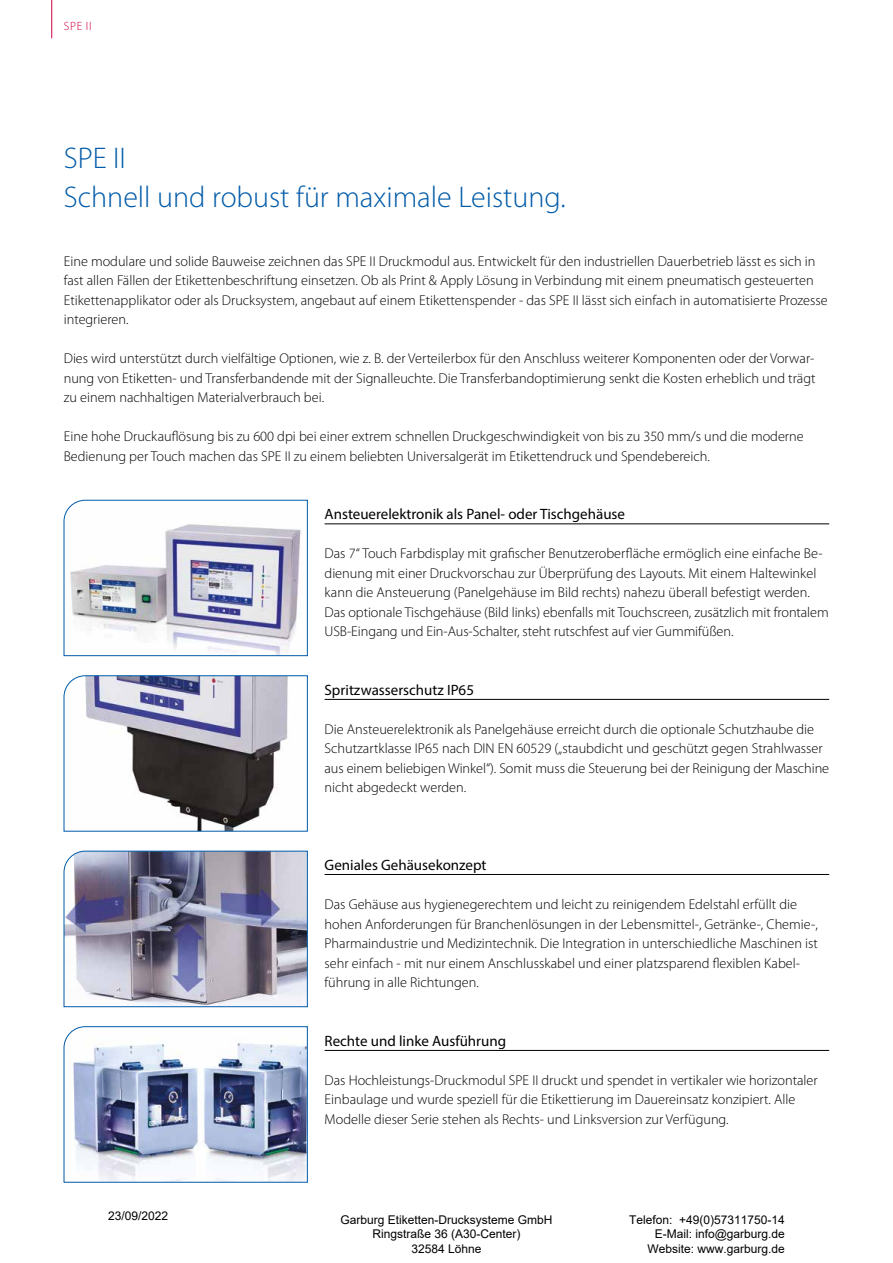
<style>
.page{position:relative;width:893px;height:1263px;background:#fff}
.page>*{position:absolute;margin:0;border:0;box-sizing:border-box;transform-origin:0 0}
.t1{font:300 30px/39px "Myriad Pro";color:#005ba9}
.t2{font:15px "Myriad Pro";color:#000}
.t3{font:300 14.25px/19.5px "Myriad Pro";color:#000}
.t4{font:12px/14.4px "Arial";color:#000;text-align:center}
.t5{font:300 12px "Myriad Pro";color:#cf003d}
</style>
<div class="page">
<hr style="left:51px;top:0;width:1px;height:38px;background:#cf003d">
<svg style="left:64px;top:500px;width:244px;height:156px"></svg>
<svg style="left:64px;top:675px;width:244px;height:157px"></svg>
<img style="left:64px;top:851px;width:244px;height:156px">
<img style="left:64px;top:1026px;width:244px;height:157px">
<hr style="left:325px;top:524px;width:504px;height:1px;background:#000">
<hr style="left:325px;top:699px;width:504px;height:1px;background:#000">
<hr style="left:325px;top:874px;width:504px;height:1px;background:#000">
<hr style="left:325px;top:1050px;width:504px;height:1px;background:#000">
<p class="t5" style="left:64px;top:20px;width:29px">SPE II</p>
<h1 class="t1" style="left:64px;top:140px;width:503px">SPE II<br>Schnell und robust für maximale Leistung.</h1>
<p class="t3" style="left:64px;top:252px;width:765px">Eine modulare und solide Bauweise zeichnen das SPE II Druckmodul aus. Entwickelt für den industriellen Dauerbetrieb lässt es sich in fast allen Fällen der Etikettenbeschriftung einsetzen. Ob als Print &amp; Apply Lösung in Verbindung mit einem pneumatisch gesteuerten Etikettenapplikator oder als Drucksystem, angebaut auf einem Etikettenspender - das SPE II lässt sich einfach in automatisierte Prozesse integrieren.</p>
<p class="t3" style="left:64px;top:349px;width:753px;text-align:justify">Dies wird unterstützt durch vielfältige Optionen, wie z. B. der Verteilerbox für den Anschluss weiterer Komponenten oder der Vorwar&shy;nung von Etiketten- und Transferbandende mit der Signalleuchte. Die Transferbandoptimierung senkt die Kosten erheblich und trägt zu einem nachhaltigen Materialverbrauch bei.</p>
<p class="t3" style="left:64px;top:427px;width:741px">Eine hohe Druckauflösung bis zu 600 dpi bei einer extrem schnellen Druckgeschwindigkeit von bis zu 350 mm/s und die moderne<br>Bedienung per Touch machen das SPE II zu einem beliebten Universalgerät im Etikettendruck und Spendebereich.</p>
<p class="t2" style="left:325px;top:509px;width:302px">Ansteuerelektronik als Panel- oder Tischgehäuse</p>
<p class="t3" style="left:325px;top:544px;width:506px">Das 7“ Touch Farbdisplay mit grafischer Benutzeroberfläche ermöglich eine einfache Be&shy;dienung mit einer Druckvorschau zur Überprüfung des Layouts. Mit einem Halte winkel kann die Ansteuerung (Panelgehäuse im Bild rechts) nahezu überall befestigt werden.<br>Das optionale Tischgehäuse (Bild links) ebenfalls mit Touchscreen, zusätzlich mit frontalem USB-Eingang und Ein-Aus-Schalter, steht rutschfest auf vier Gummifüßen.</p>
<p class="t2" style="left:325px;top:684px;width:151px">Spritzwasserschutz IP65</p>
<p class="t3" style="left:325px;top:720px;width:506px">Die Ansteuerelektronik als Panelgehäuse erreicht durch die optionale Schutzhaube die Schutzartklasse IP65 nach DIN EN 60529 („staubdicht und geschützt gegen Strahlwasser aus einem beliebigen Winkel“). Somit muss die Steuerung bei der Reinigung der Maschine nicht abgedeckt werden.</p>
<p class="t2" style="left:325px;top:860px;width:163px">Geniales Gehäusekonzept</p>
<p class="t3" style="left:325px;top:895px;width:495px">Das Gehäuse aus hygienegerechtem und leicht zu reinigendem Edelstahl erfüllt die hohen Anforderungen für Branchenlösungen in der Lebensmittel-, Getränke-, Chemie-, Pharmaindustrie und Medizintechnik. Die Integration in unterschiedliche Maschinen ist sehr einfach - mit nur einem Anschlusskabel und einer platzsparend flexiblen Kabel&shy;führung in alle Richtungen.</p>
<p class="t2" style="left:325px;top:1035px;width:183px">Rechte und linke Ausführung</p>
<p class="t3" style="left:325px;top:1071px;width:495px">Das Hochleistungs-Druckmodul SPE II druckt und spendet in vertikaler wie horizontaler<br>Einbaulage und wurde speziell für die Etikettierung im Dauereinsatz konzipiert. Alle<br>Modelle dieser Serie stehen als Rechts- und Linksversion zur Verfügung.</p>
<p class="t4" style="left:108px;top:1209px;width:62px">23/09/2022</p>
<p class="t4" style="left:340px;top:1214px;width:214px">Garburg Etiketten-Drucksysteme GmbH<br>Ringstraße 36 (A30-Center)<br>32584 Löhne</p>
<p class="t4" style="left:629px;top:1214px;width:157px;text-align:right">Telefon: +49(0)57311750-14<br>E-Mail: info@garburg.de<br>Website: www.garburg.de</p>
</div>
